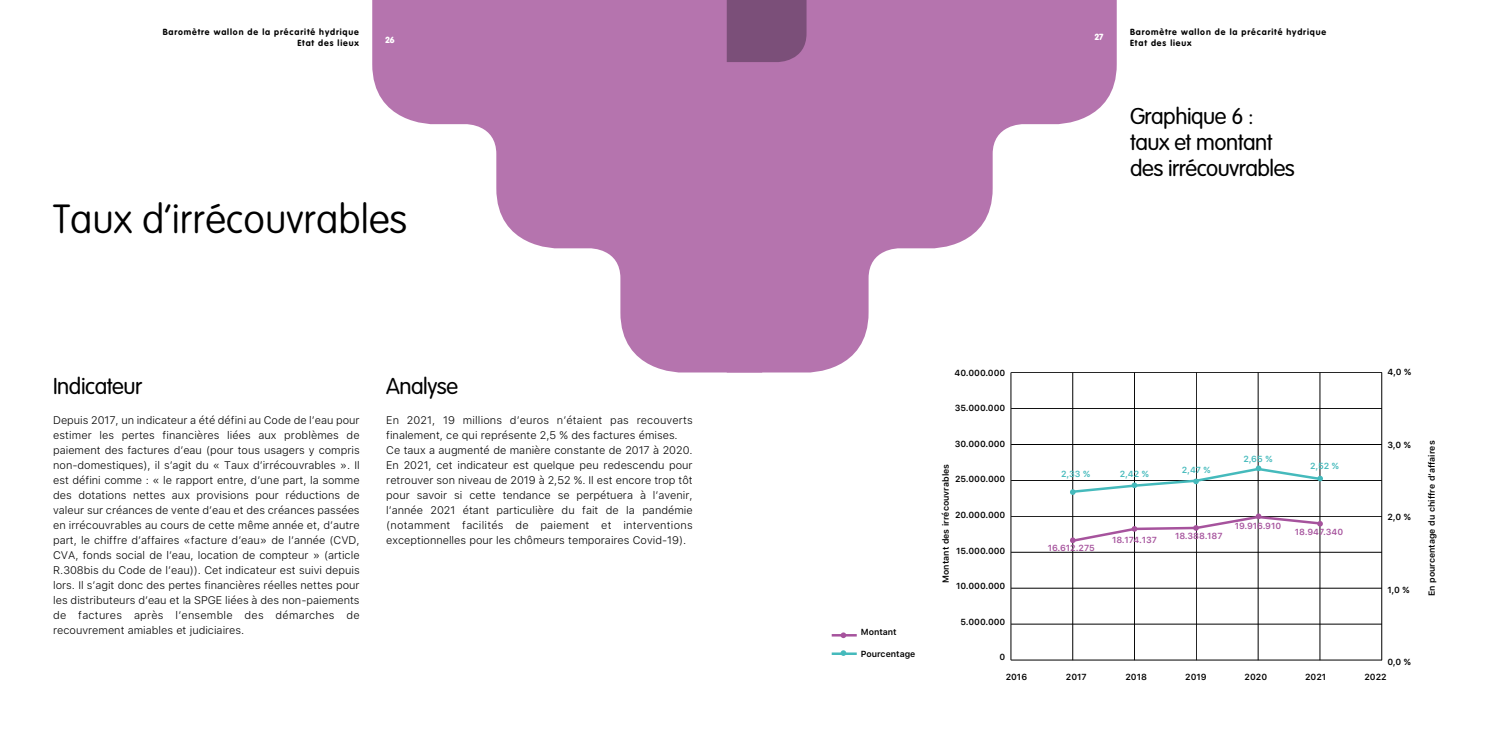
<style>
.page{position:relative;width:1489px;height:745px;background:#fff}
.page>*{position:absolute;margin:0;border:0;box-sizing:border-box;transform-origin:0 0}
.t1{font:100 40px "VAG Rounded";color:#000}
.t2{font:300 22.5px/26.2px "VAG Rounded";letter-spacing:-.02em;color:#000}
.t3{font:300 11px/15px "SF Pro Text";color:#000;text-align:justify}
.t4{font:600 8.75px "SF Pro Text";color:#000}
.t5{font:700 8.75px/11.2px "VAG Rounded";letter-spacing:.1em;color:#000}
.t6{font:600 8.75px "SF Pro Text";color:#a6539d}
.t7{font:600 8.75px "SF Pro Text";color:#45babc}
.t8{font:900 8.75px "VAG Rounded";color:#fff}
</style>
<div class="page">
<svg style="left:372px;top:0;width:354px;height:372px;fill:#b574ae"></svg>
<svg style="left:726px;top:0;width:390px;height:372px;fill:#b574ae"></svg>
<div style="left:726px;top:0;width:80px;height:62px;background:#7b4f79"></div>
<hr style="left:1011px;top:372px;width:370px;height:1px;background:#000">
<hr style="left:1011px;top:408px;width:370px;height:1px;background:#000">
<hr style="left:1011px;top:444px;width:370px;height:1px;background:#000">
<hr style="left:1011px;top:480px;width:370px;height:1px;background:#000">
<hr style="left:1011px;top:516px;width:370px;height:1px;background:#000">
<hr style="left:1011px;top:551px;width:370px;height:1px;background:#000">
<hr style="left:1011px;top:587px;width:370px;height:1px;background:#000">
<hr style="left:1011px;top:623px;width:370px;height:1px;background:#000">
<hr style="left:1011px;top:659px;width:370px;height:1px;background:#000">
<hr style="left:1010px;top:372px;width:1px;height:287px;background:#000">
<hr style="left:1134px;top:372px;width:1px;height:287px;background:#000">
<hr style="left:1072px;top:372px;width:1px;height:287px;background:#000">
<hr style="left:1195px;top:372px;width:1px;height:287px;background:#000">
<hr style="left:1257px;top:372px;width:1px;height:287px;background:#000">
<hr style="left:1381px;top:372px;width:1px;height:287px;background:#000">
<hr style="left:1319px;top:372px;width:1px;height:287px;background:#000">
<hr style="left:831px;top:633px;width:25px;height:3px;background:#a6539d">
<hr style="left:831px;top:652px;width:25px;height:2px;background:#45babc">
<svg style="left:840px;top:632px;width:6px;height:5px"></svg>
<svg style="left:840px;top:650px;width:6px;height:5px"></svg>
<svg style="left:1069px;top:465px;width:253px;height:29px"></svg>
<svg style="left:1069px;top:513px;width:253px;height:30px"></svg>
<p class="t5" style="left:163px;top:26px;width:198px;text-align:right">Baromètre wallon de la précarité hydrique<br>Etat des lieux</p>
<p class="t8" style="left:1094px;top:32px;width:10px">27</p>
<p class="t8" style="left:385px;top:35px;width:11px">26</p>
<p class="t5" style="left:1129px;top:26px;width:198px">Baromètre wallon de la précarité hydrique<br>Etat des lieux</p>
<h1 class="t1" style="left:53px;top:196px;width:356px">Taux d’irrécouvrables</h1>
<h2 class="t2" style="left:1129px;top:103px;width:166px">Graphique 6 : taux et montant des irrécouvrables</h2>
<h2 class="t2" style="left:53px;top:373px;width:90px">Indicateur</h2>
<p class="t3" style="left:53px;top:413px;width:308px">Depuis 2017, un indicateur a été défini au Code de l’eau pour estimer les pertes financières liées aux problèmes de paiement des factures d’eau (pour tous usagers y compris non-domestiques), il s’agit du « Taux d’irrécouvrables ». Il est défini comme : « le rapport entre, d’une part, la somme des dotations nettes aux provisions pour réductions de valeur sur créances de vente d’eau et des créances passées en irrécouvrables au cours de cette même année et, d’autre part, le chiffre d’affaires «facture d’eau» de l’année (CVD, CVA, fonds social de l’eau, location de compteur » (article R.308bis du Code de l’eau)). Cet indicateur est suivi depuis lors. Il s’agit donc des pertes financières réelles nettes pour les distributeurs d’eau et la SPGE liées à des non-paiements de factures après l’ensemble des démarches de recouvrement amiables et judiciaires.</p>
<h2 class="t2" style="left:386px;top:373px;width:73px">Analyse</h2>
<p class="t3" style="left:386px;top:413px;width:308px;text-align:left">En 2021, 19 millions d’euros n’étaient pas recouverts finalement, ce qui représente 2,5 % des factures émises.<br>Ce taux a augmenté de manière constante de 2017 à 2020.<br>En 2021, cet indicateur est quelque peu redescendu pour retrouver son niveau de 2019 à 2,52 %. Il est encore trop tôt pour savoir si cette tendance se perpétuera à l’avenir, l’année 2021 étant particulière du fait de la pandémie (notamment facilités de paiement et interventions exceptionnelles pour les chômeurs temporaires Covid-19).</p>
<p class="t4" style="left:860px;top:624px;width:37px">Montant</p>
<p class="t4" style="left:860px;top:647px;width:56px">Pourcentage</p>
<p class="t4" style="left:954px;top:366px;width:52px">40.000.000</p>
<p class="t4" style="left:954px;top:401px;width:52px">35.000.000</p>
<p class="t4" style="left:954px;top:437px;width:52px">30.000.000</p>
<p class="t4" style="left:955px;top:472px;width:52px">25.000.000</p>
<p class="t4" style="left:955px;top:508px;width:52px">20.000.000</p>
<p class="t4" style="left:956px;top:543px;width:51px">15.000.000</p>
<p class="t4" style="left:956px;top:579px;width:51px">10.000.000</p>
<p class="t4" style="left:960px;top:614px;width:46px">5.000.000</p>
<p class="t4" style="left:999px;top:650px;width:7px">0</p>
<p class="t4" style="left:939px;top:582px;width:120px;rotate:-90deg">Montant des irrécouvrables</p>
<p class="t7" style="left:1060px;top:467px;width:31px">2,33 %</p>
<p class="t7" style="left:1119px;top:467px;width:31px">2,42 %</p>
<p class="t7" style="left:1181px;top:463px;width:30px">2,47 %</p>
<p class="t7" style="left:1243px;top:452px;width:31px">2,65 %</p>
<p class="t7" style="left:1309px;top:459px;width:30px">2,52 %</p>
<p class="t6" style="left:1047px;top:541px;width:48px">16.612.275</p>
<p class="t6" style="left:1111px;top:532px;width:46px">18.174.137</p>
<p class="t6" style="left:1174px;top:529px;width:49px">18.388.187</p>
<p class="t6" style="left:1234px;top:519px;width:48px">19.916.910</p>
<p class="t6" style="left:1294px;top:524px;width:50px">18.947.340</p>
<p class="t4" style="left:1387px;top:365px;width:25px">4,0 %</p>
<p class="t4" style="left:1387px;top:438px;width:25px">3,0 %</p>
<p class="t4" style="left:1387px;top:510px;width:25px">2,0 %</p>
<p class="t4" style="left:1387px;top:583px;width:24px">1,0 %</p>
<p class="t4" style="left:1387px;top:655px;width:25px">0,0 %</p>
<p class="t4" style="left:1005px;top:669px;width:23px">2016</p>
<p class="t4" style="left:1065px;top:669px;width:22px">2017</p>
<p class="t4" style="left:1125px;top:669px;width:23px">2018</p>
<p class="t4" style="left:1185px;top:669px;width:23px">2019</p>
<p class="t4" style="left:1244px;top:669px;width:24px">2020</p>
<p class="t4" style="left:1304px;top:669px;width:23px">2021</p>
<p class="t4" style="left:1364px;top:669px;width:24px">2022</p>
<p class="t4" style="left:1425px;top:596px;width:157px;rotate:-90deg">En pourcentage du chiffre d’affaires</p>
</div>
